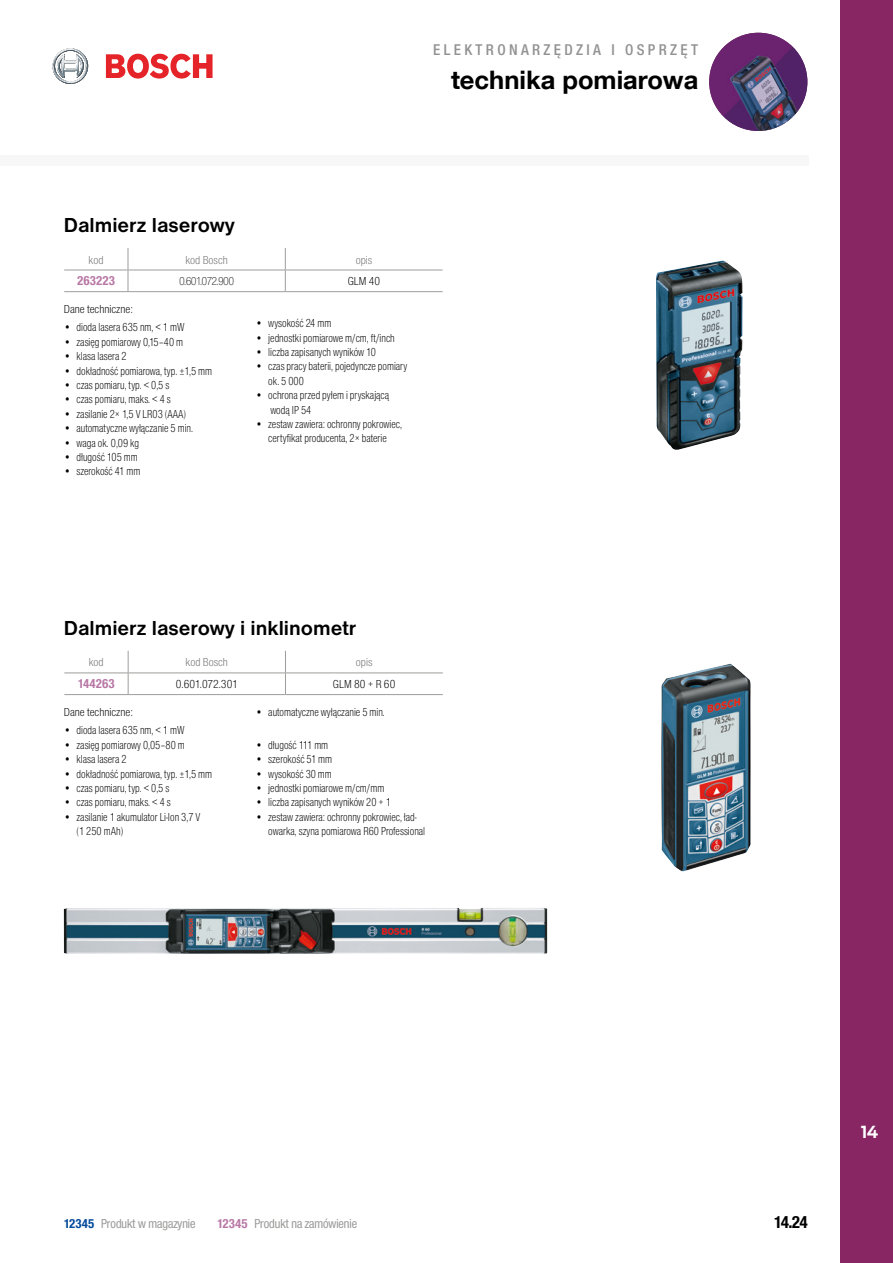
<style>
.page{position:relative;width:893px;height:1263px;background:#fff}
.page>*{position:absolute;margin:0;border:0;box-sizing:border-box;transform-origin:0 0}
.t1{font:700 25.5px "Helvetica Neue LT Com";color:#000}
.t2{font:700 21px "Nimbus Sans DOT";color:#000}
.t3{font:18px "Nimbus Sans Novus DOT Bol Con";color:#000}
.t4{font:700 16.5px "Antenna CE";color:#fff}
.t5{font:500 condensed 15px "Helvetica Neue LT Com";letter-spacing:.225em;color:#929292}
.t6{font:13.5px "Nimbus Sans Novus DOT Med Con";color:#9b9b9a}
.t7{font:13.5px "Nimbus Sans Novus DOT Bol Con";color:#b878a5}
.t8{font:13.5px "Nimbus Sans Novus DOT Bol Con";color:#004b9c}
.t9{font:12px/14.4px "Nimbus Sans DOT Ligh Cond";color:#000;scale:.9 1}
.t10{font:12px "Nimbus Sans DOT Ligh Cond";color:#000}
.t11{font:12px "Nimbus Sans DOT Ligh Cond";color:#706f6f}
.t12{font:12px "Nimbus Sans Novus DOT Lig Con";color:#000}
</style>
<div class="page">
<img style="left:709px;top:33px;width:98px;height:98px;border-radius:49px">
<div style="left:0;top:155px;width:809px;height:11px;background:#f7f7f7"></div>
<svg style="left:53px;top:48px;width:35px;height:36px"></svg>
<svg style="left:106px;top:54px;width:107px;height:25px"></svg>
<div style="left:840px;top:0;width:53px;height:1263px;background:#882664"></div>
<img style="left:64px;top:908px;width:483px;height:46px">
<img style="left:661px;top:664px;width:89px;height:208px">
<hr style="left:64px;top:673px;width:64px;height:1px;background:#9d9d9c">
<hr style="left:128px;top:673px;width:157px;height:1px;background:#9d9d9c">
<svg style="left:128px;top:651px;width:1px;height:43px"></svg>
<hr style="left:285px;top:673px;width:158px;height:1px;background:#9d9d9c">
<svg style="left:285px;top:651px;width:1px;height:43px"></svg>
<hr style="left:64px;top:694px;width:64px;height:1px;background:#9d9d9c">
<hr style="left:128px;top:694px;width:157px;height:1px;background:#9d9d9c">
<hr style="left:285px;top:694px;width:158px;height:1px;background:#9d9d9c">
<img style="left:656px;top:260px;width:87px;height:190px">
<hr style="left:64px;top:270px;width:64px;height:1px;background:#9d9d9c">
<hr style="left:128px;top:270px;width:157px;height:1px;background:#9d9d9c">
<svg style="left:128px;top:248px;width:1px;height:43px"></svg>
<hr style="left:285px;top:270px;width:158px;height:1px;background:#9d9d9c">
<svg style="left:285px;top:248px;width:1px;height:43px"></svg>
<hr style="left:128px;top:291px;width:157px;height:1px;background:#9d9d9c">
<hr style="left:285px;top:291px;width:158px;height:1px;background:#9d9d9c">
<hr style="left:64px;top:291px;width:64px;height:1px;background:#9d9d9c">
<p class="t5" style="left:433px;top:41px;width:266px">ELEKTRONARZĘDZIA I OSPRZĘT</p>
<h1 class="t1" style="left:451px;top:64px;width:249px">technika pomiarowa</h1>
<h2 class="t2" style="left:64px;top:213px;width:173px">Dalmierz laserowy</h2>
<p class="t11" style="left:89px;top:253px;width:16px">kod</p>
<p class="t11" style="left:185px;top:253px;width:44px">kod Bosch</p>
<p class="t11" style="left:356px;top:253px;width:18px">opis</p>
<p class="t7" style="left:77px;top:273px;width:39px">263223</p>
<p class="t12" style="left:179px;top:274px;width:56px">0.601.072.900</p>
<p class="t10" style="left:348px;top:274px;width:34px">GLM 40</p>
<p class="t10" style="left:64px;top:302px;width:71px">Dane techniczne:</p>
<p class="t9" style="left:64px;top:320px;width:136px">• dioda lasera 635 nm, &lt; 1 mW</p>
<p class="t9" style="left:64px;top:335px;width:134px">• zasięg pomiarowy 0,15–40 m</p>
<p class="t9" style="left:64px;top:349px;width:71px">• klasa lasera 2</p>
<p class="t9" style="left:64px;top:364px;width:166px">• dokładność pomiarowa, typ. ±1,5 mm</p>
<p class="t9" style="left:64px;top:378px;width:119px">• czas pomiaru, typ. &lt; 0,5 s</p>
<p class="t9" style="left:64px;top:392px;width:120px">• czas pomiaru, maks. &lt; 4 s</p>
<p class="t9" style="left:64px;top:407px;width:137px">• zasilanie 2× 1,5 V LR03 (AAA)</p>
<p class="t9" style="left:64px;top:421px;width:145px">• automatyczne wyłączanie 5 min.</p>
<p class="t9" style="left:64px;top:436px;width:85px">• waga ok. 0,09 kg</p>
<p class="t9" style="left:64px;top:450px;width:84px">• długość 105 mm</p>
<p class="t9" style="left:64px;top:464px;width:87px">• szerokość 41 mm</p>
<p class="t9" style="left:256px;top:316px;width:86px">• wysokość 24 mm</p>
<p class="t9" style="left:256px;top:330px;width:156px">• jednostki pomiarowe m/cm, ft/inch</p>
<p class="t9" style="left:256px;top:345px;width:135px">• liczba zapisanych wyników 10</p>
<p class="t9" style="left:268px;top:359px;width:156px;text-indent:-13px">• czas pracy baterii, pojedyncze pomiary ok. 5 000</p>
<p class="t9" style="left:270px;top:388px;width:134px;text-indent:-15px">• ochrona przed pyłem i pryskającą wodą IP 54</p>
<p class="t9" style="left:256px;top:417px;width:164px;text-align:center">• zestaw zawiera: ochronny pokrowiec, certyfikat producenta, 2× baterie</p>
<h2 class="t2" style="left:64px;top:616px;width:294px">Dalmierz laserowy i inklinometr</h2>
<p class="t11" style="left:89px;top:656px;width:16px">kod</p>
<p class="t11" style="left:186px;top:656px;width:44px">kod Bosch</p>
<p class="t11" style="left:356px;top:656px;width:18px">opis</p>
<p class="t7" style="left:78px;top:676px;width:39px">144263</p>
<p class="t10" style="left:176px;top:677px;width:63px">0.601.072.301</p>
<p class="t10" style="left:333px;top:677px;width:64px">GLM 80 + R 60</p>
<p class="t10" style="left:64px;top:705px;width:71px">Dane techniczne:</p>
<p class="t9" style="left:64px;top:723px;width:136px">• dioda lasera 635 nm, &lt; 1 mW</p>
<p class="t9" style="left:64px;top:738px;width:136px">• zasięg pomiarowy 0,05–80 m</p>
<p class="t9" style="left:64px;top:752px;width:71px">• klasa lasera 2</p>
<p class="t9" style="left:64px;top:766px;width:166px">• dokładność pomiarowa, typ. ±1,5 mm</p>
<p class="t9" style="left:64px;top:781px;width:119px">• czas pomiaru, typ. &lt; 0,5 s</p>
<p class="t9" style="left:64px;top:795px;width:120px">• czas pomiaru, maks. &lt; 4 s</p>
<p class="t9" style="left:77px;top:810px;width:139px;text-indent:-13px">• zasilanie 1 akumulator Li-Ion 3,7 V (1 250 mAh)</p>
<p class="t9" style="left:256px;top:705px;width:145px">• automatyczne wyłączanie 5 min.</p>
<p class="t9" style="left:256px;top:738px;width:82px">• długość 111 mm</p>
<p class="t9" style="left:256px;top:752px;width:87px">• szerokość 51 mm</p>
<p class="t9" style="left:256px;top:766px;width:86px">• wysokość 30 mm</p>
<p class="t9" style="left:256px;top:781px;width:145px">• jednostki pomiarowe m/cm/mm</p>
<p class="t9" style="left:256px;top:795px;width:152px">• liczba zapisanych wyników 20 + 1</p>
<p class="t9" style="left:268px;top:810px;width:176px;text-indent:-13px">• zestaw zawiera: ochronny pokrowiec, ład&shy;owarka, szyna pomiarowa R60 Professional</p>
<p class="t8" style="left:64px;top:1215px;width:32px">12345</p>
<p class="t7" style="left:217px;top:1215px;width:32px">12345</p>
<h3 class="t3" style="left:774px;top:1212px;width:36px">14.24</h3>
<p class="t6" style="left:101px;top:1215px;width:96px">Produkt w magazynie</p>
<p class="t6" style="left:254px;top:1215px;width:104px">Produkt na zamówienie</p>
<h3 class="t4" style="left:861px;top:1120px;width:19px">14</h3>
</div>
